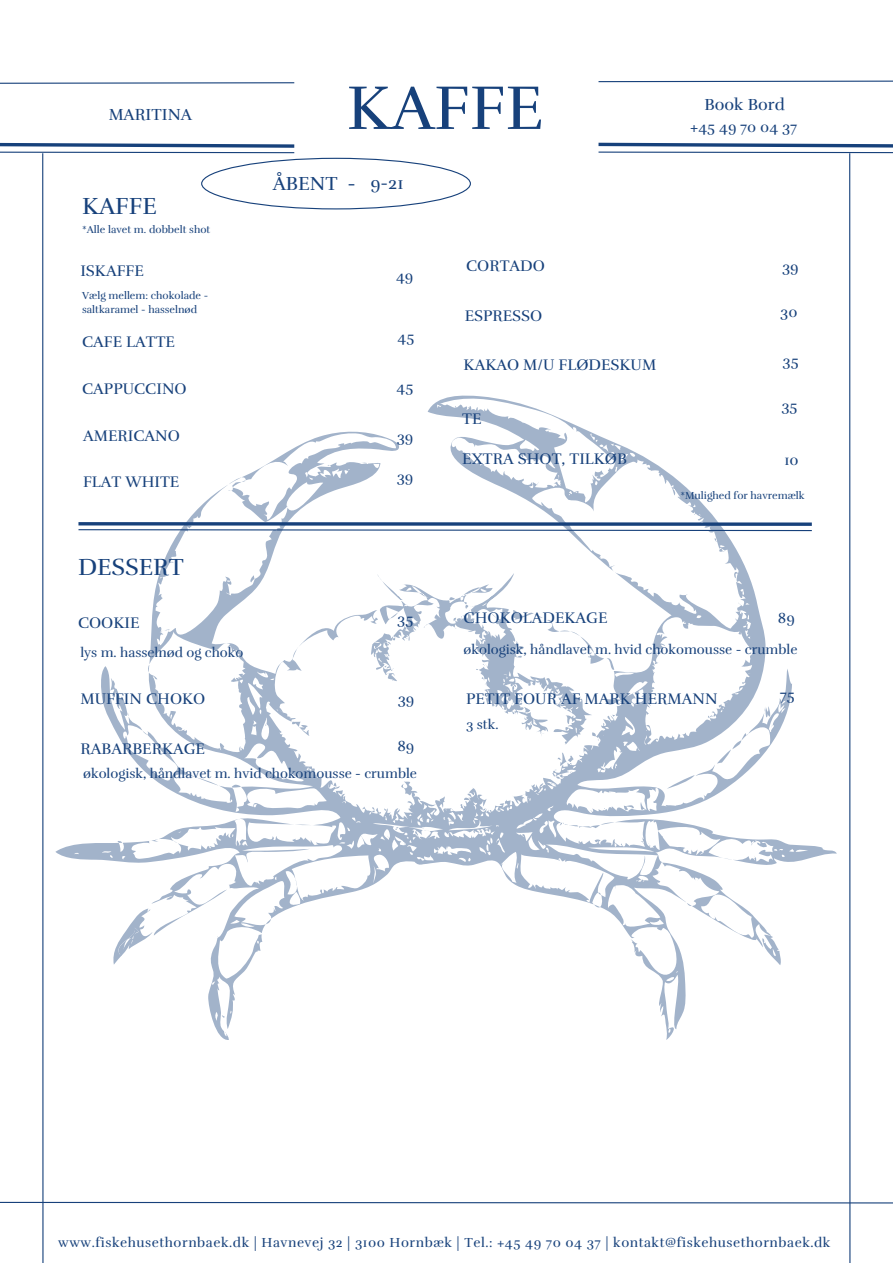
<style>
.page{position:relative;width:893px;height:1264px;background:#fff}
.page>*{position:absolute;margin:0;border:0;box-sizing:border-box;transform-origin:0 0}
.t1{font:63.3px "Rufina";color:#17417b}
.t2{font:24px "Rufina";color:#17417b}
.t3{font:19.5px "Rufina";color:#17417b}
.t4{font:18px "Rufina";color:#17417b}
.t5{font:16.5px "Rufina";color:#17417b}
.t6{font:15.75px "Rufina";color:#17417b}
.t7{font:15px "Rufina";color:#17417b}
.t8{font:13.5px "Rufina";color:#17417b}
.t9{font:13.5px "Rufina";letter-spacing:.04em;color:#17417b}
.t10{font:10.5px/14px "Rufina";color:#17417b}
</style>
<div class="page">
<hr style="left:42px;top:153px;width:2px;height:1109px;background:#17417b">
<svg style="left:0;top:82px;width:295px;height:2px"></svg>
<svg style="left:0;top:1201px;width:892px;height:3px"></svg>
<svg style="left:598px;top:80px;width:294px;height:3px"></svg>
<svg style="left:598px;top:142px;width:294px;height:12px"></svg>
<hr style="left:849px;top:153px;width:1px;height:1109px;background:#17417b">
<svg style="left:55px;top:395px;width:781px;height:645px"></svg>
<svg style="left:368px;top:573px;width:246px;height:172px"></svg>
<svg style="left:762px;top:934px;width:20px;height:31px"></svg>
<svg style="left:110px;top:908px;width:43px;height:56px"></svg>
<svg style="left:716px;top:740px;width:25px;height:23px"></svg>
<svg style="left:666px;top:775px;width:28px;height:13px"></svg>
<svg style="left:77px;top:528px;width:735px;height:3px"></svg>
<svg style="left:78px;top:522px;width:733px;height:4px"></svg>
<svg style="left:0;top:142px;width:471px;height:67px"></svg>
<p class="t5" style="left:109px;top:104px;width:85px">MARITINA</p>
<p class="t2" style="left:82px;top:191px;width:76px">KAFFE</p>
<p class="t10" style="left:82px;top:223px;width:130px">*Alle lavet m. dobbelt shot</p>
<p class="t6" style="left:80px;top:261px;width:65px">ISKAFFE</p>
<p class="t10" style="left:82px;top:289px;width:128px">Vælg mellem: chokolade - saltkaramel - hasselnød</p>
<p class="t6" style="left:82px;top:332px;width:94px">CAFE LATTE</p>
<p class="t6" style="left:82px;top:378px;width:106px">CAPPUCCINO</p>
<p class="t6" style="left:83px;top:426px;width:98px">AMERICANO</p>
<p class="t6" style="left:83px;top:471px;width:98px">FLAT WHITE</p>
<p class="t2" style="left:78px;top:552px;width:107px">DESSERT</p>
<p class="t1" style="left:346px;top:69px;width:198px">KAFFE</p>
<p class="t3" style="left:272px;top:172px;width:85px">ÅBENT -</p>
<p class="t4" style="left:370px;top:172px;width:35px">9-21</p>
<p class="t5" style="left:704px;top:94px;width:82px">Book Bord</p>
<p class="t7" style="left:690px;top:117px;width:108px">+45 49 70 04 37</p>
<p class="t7" style="left:396px;top:267px;width:19px">49</p>
<p class="t7" style="left:397px;top:328px;width:18px">45</p>
<p class="t7" style="left:396px;top:377px;width:18px">45</p>
<p class="t7" style="left:397px;top:428px;width:18px">39</p>
<p class="t7" style="left:397px;top:468px;width:18px">39</p>
<p class="t6" style="left:466px;top:256px;width:80px">CORTADO</p>
<p class="t6" style="left:464px;top:306px;width:79px">ESPRESSO</p>
<p class="t6" style="left:463px;top:355px;width:194px">KAKAO M/U FLØDESKUM</p>
<p class="t6" style="left:462px;top:409px;width:21px">TE</p>
<p class="t6" style="left:462px;top:449px;width:166px">EXTRA SHOT, TILKØB</p>
<p class="t7" style="left:782px;top:257px;width:18px">39</p>
<p class="t7" style="left:780px;top:303px;width:19px">30</p>
<p class="t7" style="left:782px;top:351px;width:18px">35</p>
<p class="t7" style="left:781px;top:397px;width:18px">35</p>
<p class="t7" style="left:784px;top:451px;width:16px">10</p>
<p class="t10" style="left:680px;top:489px;width:126px">*Mulighed for havremælk</p>
<p class="t6" style="left:463px;top:608px;width:145px">CHOKOLADEKAGE</p>
<p class="t6" style="left:78px;top:613px;width:63px">COOKIE</p>
<p class="t7" style="left:777px;top:609px;width:18px">89</p>
<p class="t7" style="left:397px;top:609px;width:18px">35</p>
<p class="t8" style="left:80px;top:644px;width:164px">lys m. hasselnød og choko</p>
<p class="t6" style="left:80px;top:689px;width:126px">MUFFIN CHOKO</p>
<p class="t7" style="left:398px;top:689px;width:18px">39</p>
<p class="t6" style="left:80px;top:739px;width:126px">RABARBERKAGE</p>
<p class="t7" style="left:397px;top:736px;width:18px">89</p>
<p class="t8" style="left:83px;top:765px;width:335px">økologisk, håndlavet m. hvid chokomousse - crumble</p>
<p class="t8" style="left:463px;top:641px;width:335px">økologisk, håndlavet m. hvid chokomousse - crumble</p>
<p class="t6" style="left:466px;top:689px;width:253px">PETIT FOUR AF MARK HERMANN</p>
<p class="t8" style="left:466px;top:716px;width:34px">3 stk.</p>
<p class="t7" style="left:779px;top:685px;width:17px">75</p>
<p class="t9" style="left:58px;top:1234px;width:773px">www.fiskehusethornbaek.dk | Havnevej 32 | 3100 Hornbæk | Tel.: +45 49 70 04 37 | kontakt@fiskehusethornbaek.dk</p>
</div>
